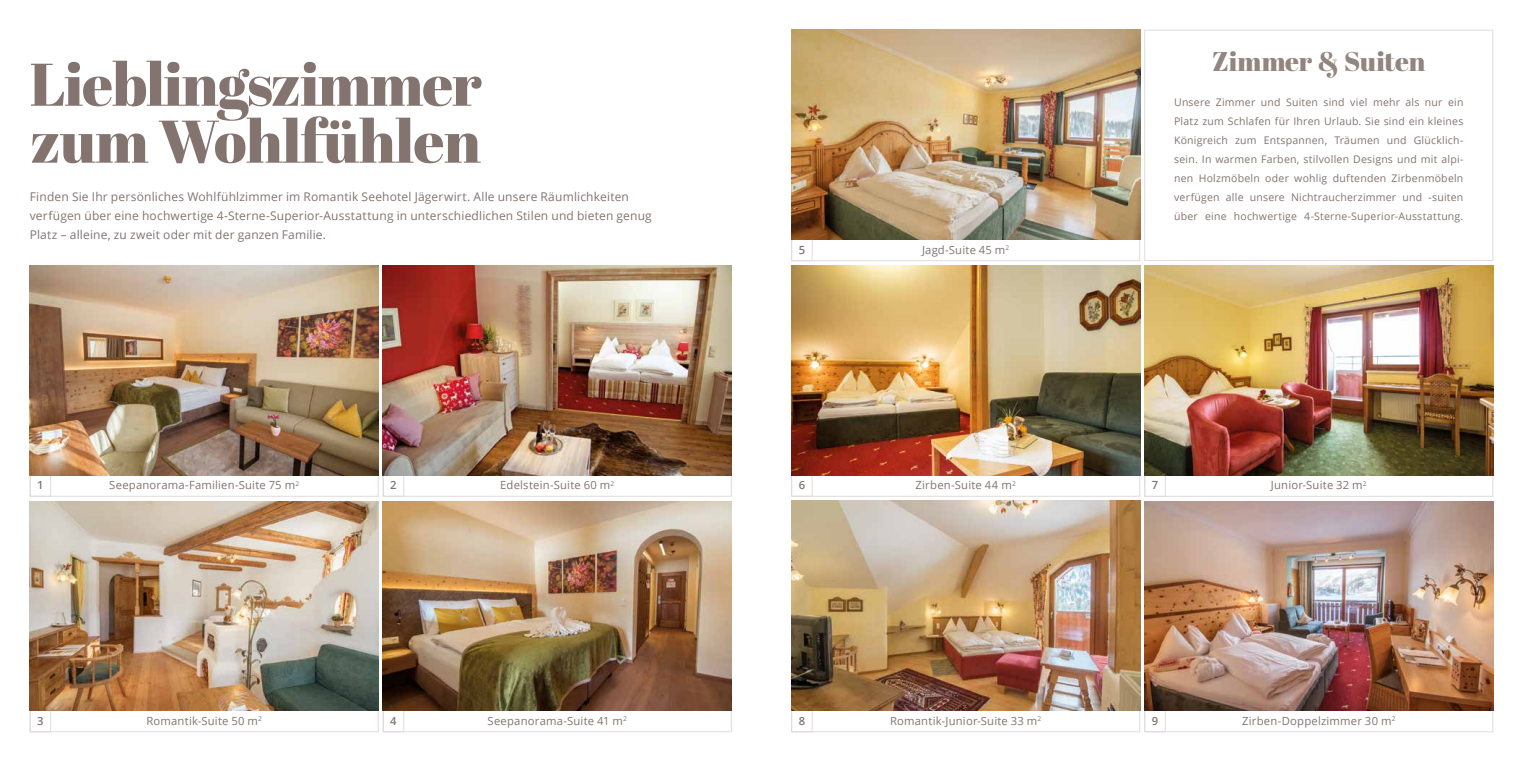
<style>
.page{position:relative;width:1523px;height:762px;background:#fff}
.page>*{position:absolute;margin:0;border:0;box-sizing:border-box;transform-origin:0 0}
.t1{font:60px/56.8px "Abril Fatface";letter-spacing:-.02em;color:#83746f}
.t2{font:27px "Abril Fatface";letter-spacing:-.01em;color:#92847e}
.t3{font:12px/18.9px "Open Sans";letter-spacing:.015em;color:#83746f}
.t4{font:11.25px "Open Sans";letter-spacing:.015em;color:#83746f}
.t5{font:600 11.25px "Open Sans";color:#83746f}
.t6{font:10.5px/18.9px "Open Sans";letter-spacing:.02em;color:#83746f;text-align:justify}
.t7{font:6.6px "Open Sans";color:#83746f}
</style>
<div class="page">
<div style="left:1144px;top:474px;width:348px;height:22px;border:1px solid #e1dcdb"></div>
<img style="left:1144px;top:265px;width:348px;height:210px">
<div style="left:1144px;top:30px;width:348px;height:231px;border:1px solid #e1dcdb"></div>
<div style="left:383px;top:709px;width:348px;height:22px;border:1px solid #e1dcdb"></div>
<div style="left:791px;top:238px;width:21px;height:23px;border:1px solid #e1dcdb"></div>
<div style="left:30px;top:474px;width:21px;height:22px;border:1px solid #e1dcdb"></div>
<div style="left:383px;top:474px;width:21px;height:22px;border:1px solid #e1dcdb"></div>
<div style="left:791px;top:238px;width:349px;height:23px;border:1px solid #e1dcdb"></div>
<div style="left:30px;top:709px;width:21px;height:22px;border:1px solid #e1dcdb"></div>
<div style="left:383px;top:709px;width:21px;height:22px;border:1px solid #e1dcdb"></div>
<div style="left:30px;top:709px;width:348px;height:22px;border:1px solid #e1dcdb"></div>
<div style="left:30px;top:474px;width:348px;height:22px;border:1px solid #e1dcdb"></div>
<div style="left:383px;top:474px;width:348px;height:22px;border:1px solid #e1dcdb"></div>
<img style="left:30px;top:265px;width:348px;height:209px">
<img style="left:383px;top:265px;width:348px;height:209px">
<img style="left:30px;top:501px;width:348px;height:209px">
<img style="left:383px;top:501px;width:348px;height:209px">
<img style="left:791px;top:30px;width:349px;height:209px">
<div style="left:791px;top:474px;width:21px;height:22px;border:1px solid #e1dcdb"></div>
<div style="left:791px;top:474px;width:349px;height:22px;border:1px solid #e1dcdb"></div>
<img style="left:791px;top:265px;width:349px;height:209px">
<div style="left:1144px;top:709px;width:348px;height:22px;border:1px solid #e1dcdb"></div>
<div style="left:1144px;top:709px;width:21px;height:22px;border:1px solid #e1dcdb"></div>
<img style="left:1144px;top:501px;width:348px;height:209px">
<div style="left:791px;top:709px;width:21px;height:22px;border:1px solid #e1dcdb"></div>
<div style="left:791px;top:709px;width:349px;height:22px;border:1px solid #e1dcdb"></div>
<img style="left:791px;top:500px;width:349px;height:210px">
<h1 class="t1" style="left:30px;top:54px;width:453px">Lieblingszimmer zum Wohlfühlen</h1>
<p class="t3" style="left:30px;top:186px;width:623px">Finden Sie Ihr persönliches Wohlfühlzimmer im Romantik Seehotel Jägerwirt. Alle unsere Räumlichkeiten verfügen über eine hochwertige 4-Sterne-Superior-Ausstattung in unterschiedlichen Stilen und bieten genug<br>Platz – alleine, zu zweit oder mit der ganzen Familie.</p>
<h2 class="t2" style="left:1212px;top:43px;width:214px">Zimmer &amp; Suiten</h2>
<p class="t6" style="left:1174px;top:92px;width:291px">Unsere Zimmer und Suiten sind viel mehr als nur ein Platz zum Schlafen für Ihren Urlaub. Sie sind ein kleines Königreich zum Entspannen, Träumen und Glücklich&shy;sein. In warmen Farben, stilvollen Designs und mit alpi&shy;nen Holzmöbeln oder wohlig duftenden Zirbenmöbeln verfügen alle unsere Nichtraucherzimmer und -suiten über eine hochwertige 4-Sterne-Superior-Ausstattung.</p>
<p class="t5" style="left:798px;top:242px;width:8px">5</p>
<p class="t4" style="left:922px;top:242px;width:89px">Jagd-Suite 45 m<sup>2</sup></p>
<p class="t4" style="left:109px;top:477px;width:191px">Seepanorama-Familien-Suite 75 m<sup>2</sup></p>
<p class="t4" style="left:500px;top:477px;width:116px">Edelstein-Suite 60 m<sup>2</sup></p>
<p class="t5" style="left:37px;top:477px;width:8px">1</p>
<p class="t5" style="left:390px;top:477px;width:8px">2</p>
<p class="t5" style="left:798px;top:477px;width:8px">6</p>
<p class="t4" style="left:915px;top:477px;width:102px">Zirben-Suite 44 m<sup>2</sup></p>
<p class="t5" style="left:1151px;top:477px;width:8px">7</p>
<p class="t4" style="left:1270px;top:477px;width:97px">Junior-Suite 32 m<sup>2</sup></p>
<p class="t5" style="left:37px;top:712px;width:8px">3</p>
<p class="t4" style="left:146px;top:712px;width:113px">Romantik-Suite 50 m</p>
<p class="t5" style="left:390px;top:712px;width:8px">4</p>
<p class="t7" style="left:258px;top:713px;width:5px">2</p>
<p class="t4" style="left:487px;top:712px;width:141px">Seepanorama-Suite 41 m<sup>2</sup></p>
<p class="t5" style="left:798px;top:712px;width:8px">8</p>
<p class="t4" style="left:890px;top:712px;width:149px">Romantik-Junior-Suite 33 m</p>
<p class="t5" style="left:1151px;top:712px;width:8px">9</p>
<p class="t7" style="left:1037px;top:713px;width:5px">2</p>
<p class="t4" style="left:1241px;top:712px;width:155px">Zirben-Doppelzimmer 30 m<sup>2</sup></p>
</div>
